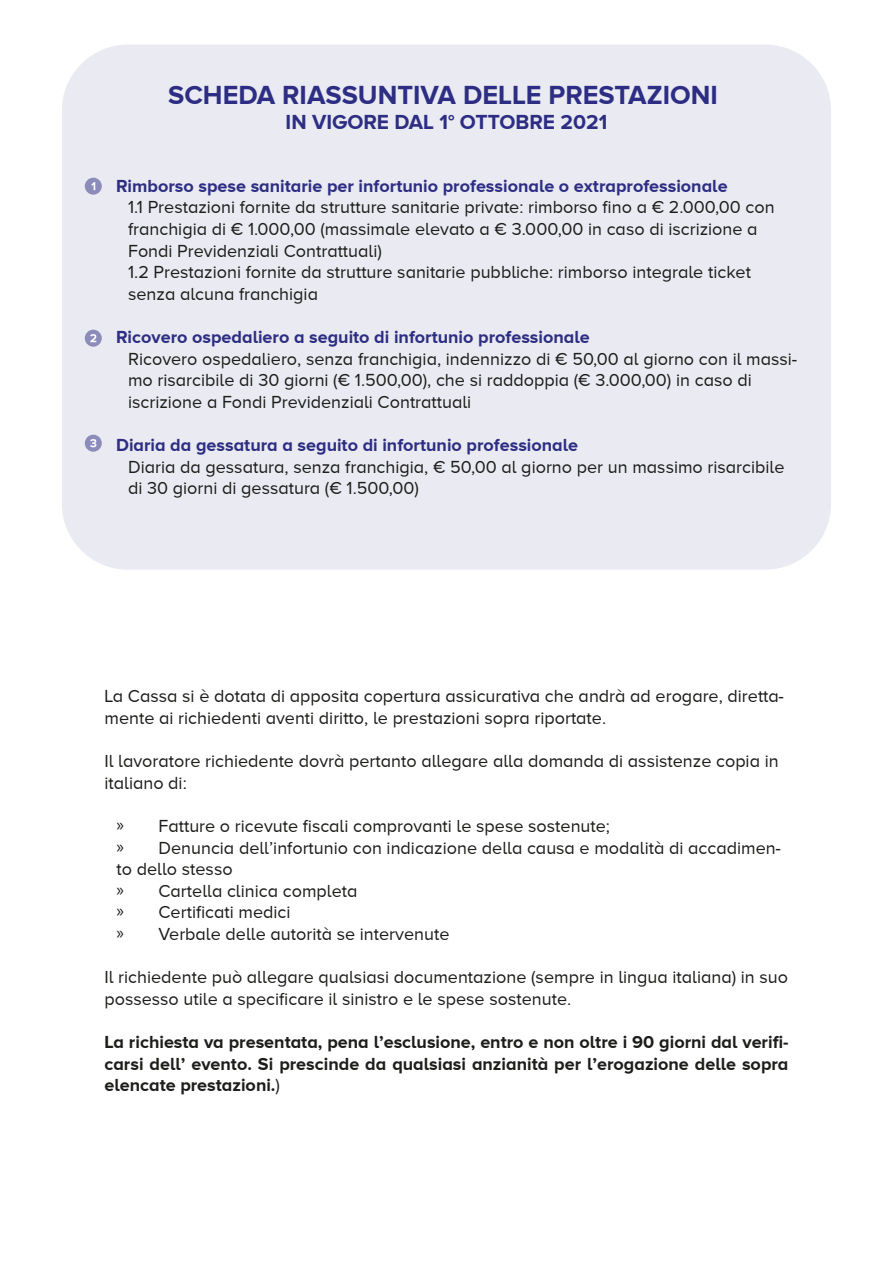
<style>
.page{position:relative;width:893px;height:1263px;background:#fff}
.page>*{position:absolute;margin:0;border:0;box-sizing:border-box;transform-origin:0 0}
.t1{font:700 27px "Proxima Nova A";color:#2d2e83}
.t2{font:700 21px "Proxima Nova A";color:#2d2e83}
.t3{font:18px/21.6px "Proxima Nova A";color:#1d1d1b}
.t4{font:700 18px "Proxima Nova A";color:#2d2e83}
.t5{font:700 18px/21.6px "Proxima Nova A";color:#1d1d1b;text-align:justify}
.s1{font-family:"Myriad Pro"}
.s2{font-weight:400}
</style>
<div class="page">
<div style="left:64px;top:47px;width:765px;height:521px;background:#eaeaf2;border-radius:64px"></div>
<div style="left:62px;top:45px;width:769px;height:525px;border:4px solid #2d2e83;border-radius:64px"></div>
<svg style="left:85px;top:178px;width:17px;height:17px"></svg>
<svg style="left:91px;top:182px;width:4px;height:8px"></svg>
<svg style="left:85px;top:330px;width:17px;height:17px"></svg>
<svg style="left:90px;top:334px;width:6px;height:8px"></svg>
<svg style="left:85px;top:435px;width:17px;height:17px"></svg>
<svg style="left:90px;top:439px;width:6px;height:8px"></svg>
<h1 class="t1" style="left:168px;top:80px;width:551px">SCHEDA RIASSUNTIVA DELLE PRESTAZIONI</h1>
<p class="t2" style="left:286px;top:110px;width:323px">IN VIGORE DAL 1° OTTOBRE 2021</p>
<p class="t4" style="left:116px;top:175px;width:613px">Rimborso spese sanitarie per infortunio professionale o extraprofessionale</p>
<p class="t3" style="left:128px;top:196px;width:648px">1.1 Prestazioni fornite da strutture sanitarie private: rimborso fino a € 2.000,00 con franchigia di € 1.000,00 (massimale elevato a € 3.000,00 in caso di iscrizione a Fondi Previdenziali Contrattuali)<br>1.2 Prestazioni fornite da strutture sanitarie pubbliche: rimborso integrale ticket senza alcuna franchigia</p>
<p class="t4" style="left:116px;top:327px;width:475px">Ricovero ospedaliero a seguito di infortunio professionale</p>
<p class="t3" style="left:128px;top:347px;width:671px">Ricovero ospedaliero, senza franchigia, indennizzo di € 50,00 al giorno con il massi&shy;mo risarcibile di 30 giorni (€ 1.500,00), che si raddoppia (€ 3.000,00) in caso di iscrizione a Fondi Previdenziali Contrattuali</p>
<p class="t4" style="left:116px;top:435px;width:464px">Diaria da gessatura a seguito di infortunio professionale</p>
<p class="t3" style="left:128px;top:455px;width:658px">Diaria da gessatura, senza franchigia, € 50,00 al giorno per un massimo risarcibile di 30 giorni di gessatura (€ 1.500,00)</p>
<p class="t3" style="left:104px;top:685px;width:681px">La Cassa si è dotata di apposita copertura assicurativa che andrà ad erogare, diretta&shy;mente ai richiedenti aventi diritto, le prestazioni sopra riportate.</p>
<p class="t3" style="left:104px;top:750px;width:676px">Il lavoratore richiedente dovrà pertanto allegare alla domanda di assistenze copia in italiano di:</p>
<p class="t3" style="left:116px;top:815px;width:666px"><span class="s1">»</span> Fatture o ricevute fiscali comprovanti le spese sostenute;<br><span class="s1">»</span> Denuncia dell’infortunio con indicazione della causa e modalità di accadimen&shy;to dello stesso<br><span class="s1">»</span> Cartella clinica completa<br><span class="s1">»</span> Certificati medici<br><span class="s1">»</span> Verbale delle autorità se intervenute</p>
<p class="t3" style="left:104px;top:966px;width:685px">Il richiedente può allegare qualsiasi documentazione (sempre in lingua italiana) in suo possesso utile a specificare il sinistro e le spese sostenute.</p>
<p class="t5" style="left:104px;top:1031px;width:686px">La richiesta va presentata, pena l’esclusione, entro e non oltre i 90 giorni dal verifi&shy;carsi dell’ evento. Si prescinde da qualsiasi anzianità per l’erogazione delle sopra elencate prestazioni.<span class="s2">)</span></p>
</div>
